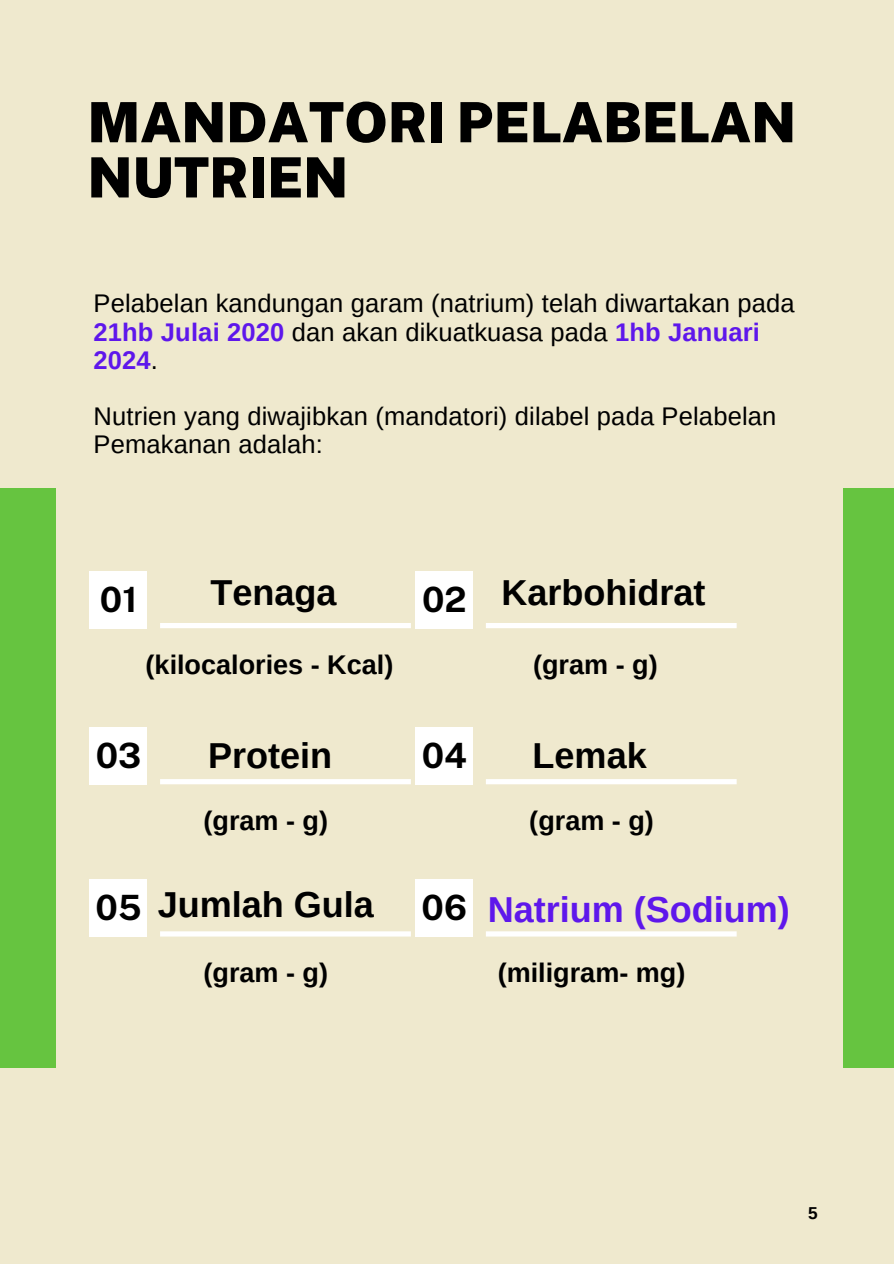
<style>
.page{position:relative;width:894px;height:1264px;background:#fff}
.page>*{position:absolute;margin:0;border:0;box-sizing:border-box;transform-origin:0 0}
.t1{font:900 55.5px/55.2px "Public Sans";color:#000}
.t2{font:700 36px "Arimo";color:#000}
.t3{font:700 36px "Arimo";color:#5e17eb}
.t4{font:700 34.8px "Public Sans";color:#000}
.t5{font:700 27px "Arimo";color:#000}
.t6{font:25.5px/28.2px "Arimo";letter-spacing:.005em;color:#000}
.t7{font:700 17.25px "Arimo";color:#000}
.s1{font-weight:700;color:#5e17eb}
</style>
<div class="page">
<div style="left:0;top:0;width:893px;height:1263px;background:#efe9ce"></div>
<div style="left:89px;top:571px;width:58px;height:57px;background:#fff"></div>
<div style="left:160px;top:623px;width:251px;height:5px;background:#fff"></div>
<div style="left:0;top:488px;width:56px;height:579px;background:#66c440"></div>
<div style="left:843px;top:488px;width:50px;height:579px;background:#66c440"></div>
<div style="left:89px;top:727px;width:58px;height:57px;background:#fff"></div>
<div style="left:160px;top:779px;width:251px;height:5px;background:#fff"></div>
<div style="left:415px;top:571px;width:57px;height:57px;background:#fff"></div>
<div style="left:485px;top:623px;width:251px;height:5px;background:#fff"></div>
<div style="left:415px;top:727px;width:57px;height:57px;background:#fff"></div>
<div style="left:485px;top:779px;width:251px;height:5px;background:#fff"></div>
<div style="left:89px;top:879px;width:58px;height:58px;background:#fff"></div>
<div style="left:160px;top:931px;width:251px;height:5px;background:#fff"></div>
<div style="left:415px;top:879px;width:57px;height:58px;background:#fff"></div>
<div style="left:485px;top:931px;width:251px;height:5px;background:#fff"></div>
<h1 class="t1" style="left:87px;top:94px;width:709px">MANDATORI PELABELAN<br>NUTRIEN</h1>
<p class="t6" style="left:93px;top:289px;width:702px">Pelabelan kandungan garam (natrium) telah diwartakan pada<br><span class="s1">21hb Julai 2020</span> dan akan dikuatkuasa pada <span class="s1">1hb Januari<br>2024</span>.</p>
<p class="t6" style="left:93px;top:402px;width:684px">Nutrien yang diwajibkan (mandatori) dilabel pada Pelabelan<br>Pemakanan adalah:</p>
<h3 class="t4" style="left:100px;top:579px;width:39px">01</h3>
<h2 class="t2" style="left:210px;top:572px;width:128px">Tenaga</h2>
<p class="t5" style="left:146px;top:649px;width:249px">(kilocalories - Kcal)</p>
<h3 class="t4" style="left:422px;top:579px;width:46px">02</h3>
<h2 class="t2" style="left:501px;top:572px;width:206px">Karbohidrat</h2>
<p class="t5" style="left:533px;top:649px;width:126px">(gram - g)</p>
<h3 class="t4" style="left:96px;top:735px;width:47px">03</h3>
<h2 class="t2" style="left:208px;top:735px;width:125px">Protein</h2>
<p class="t5" style="left:203px;top:805px;width:126px">(gram - g)</p>
<h3 class="t4" style="left:421px;top:735px;width:47px">04</h3>
<h3 class="t4" style="left:96px;top:887px;width:47px">05</h3>
<h2 class="t2" style="left:158px;top:884px;width:218px">Jumlah Gula</h2>
<h3 class="t4" style="left:421px;top:887px;width:47px">06</h3>
<p class="t5" style="left:203px;top:957px;width:126px">(gram - g)</p>
<h2 class="t2" style="left:532px;top:735px;width:116px">Lemak</h2>
<p class="t5" style="left:529px;top:805px;width:126px">(gram - g)</p>
<h2 class="t3" style="left:487px;top:889px;width:303px">Natrium (Sodium)</h2>
<p class="t5" style="left:497px;top:957px;width:189px">(miligram- mg)</p>
<p class="t7" style="left:807px;top:1203px;width:11px">5</p>
</div>
